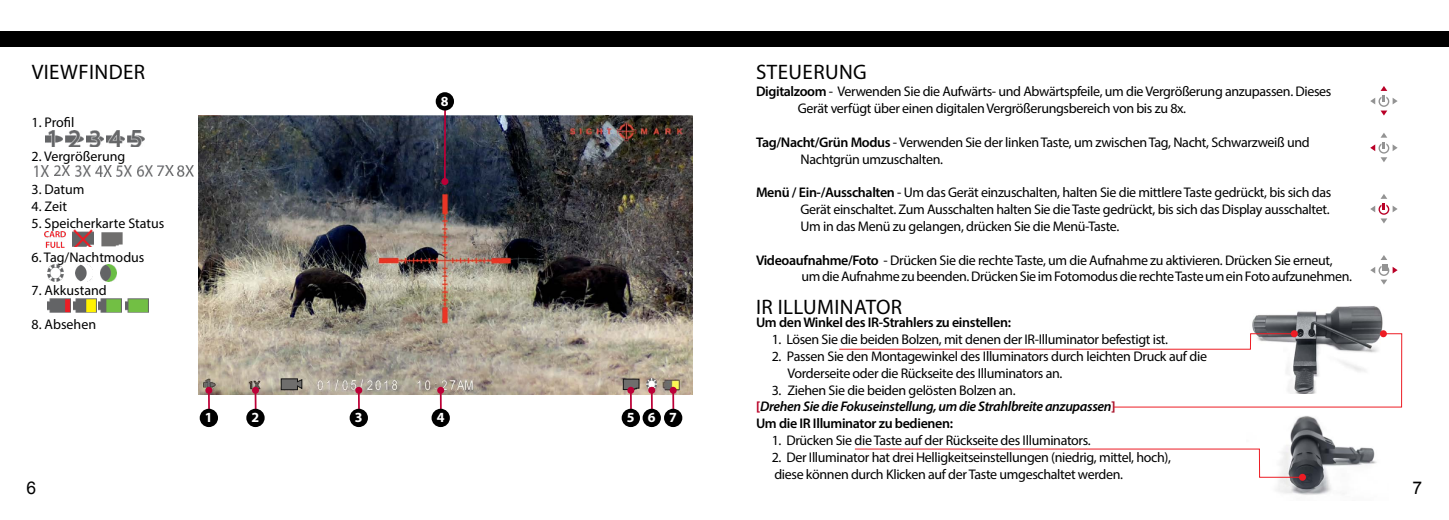
<style>
.page{position:relative;width:1449px;height:520px;background:#fff}
.page>*{position:absolute;margin:0;border:0;box-sizing:border-box;transform-origin:0 0}
.t1{font:21px "Myriad Pro";letter-spacing:.02em;color:#000}
.t2{font:17.5px "Arial";color:#000}
.t3{font:14px/16.8px "Myriad Pro";letter-spacing:-.025em;color:#000}
.t4{font:italic 600 14px/16.8px "Myriad Pro";letter-spacing:-.025em;color:#000}
.t5{font:14px "Myriad Pro";color:#000}
.t6{font:600 14px "Myriad Pro";letter-spacing:-.025em;color:#000}
.t7{font:700 14px "Myriad Pro";color:#fff}
.s1{font-weight:600}
.s2{font-weight:400;font-style:normal}
.s3{font-weight:700;font-style:normal;color:#b90027}
.s4{font-weight:700;font-style:normal;color:#a9132a}
.s5{font-style:normal}
</style>
<div class="page">
<div style="left:724px;top:32px;width:374px;height:15px;background:#000"></div>
<div style="left:1098px;top:32px;width:351px;height:15px;background:#000"></div>
<div style="left:0;top:32px;width:352px;height:15px;background:#000"></div>
<div style="left:352px;top:32px;width:372px;height:15px;background:#000"></div>
<img style="left:198px;top:116px;width:495px;height:278px">
<img style="left:46px;top:130px;width:17px;height:16px">
<img style="left:55px;top:166px;width:15px;height:10px">
<img style="left:75px;top:166px;width:16px;height:10px">
<img style="left:95px;top:166px;width:17px;height:10px">
<img style="left:117px;top:166px;width:15px;height:10px">
<img style="left:138px;top:166px;width:15px;height:10px">
<img style="left:158px;top:166px;width:15px;height:10px">
<img style="left:178px;top:166px;width:15px;height:10px">
<img style="left:34px;top:166px;width:15px;height:10px">
<img style="left:66px;top:130px;width:17px;height:16px">
<img style="left:86px;top:130px;width:18px;height:16px">
<img style="left:107px;top:130px;width:17px;height:16px">
<img style="left:127px;top:130px;width:18px;height:16px">
<img style="left:45px;top:231px;width:21px;height:17px">
<img style="left:47px;top:265px;width:17px;height:16px">
<svg style="left:646px;top:379px;width:11px;height:10px"></svg>
<img style="left:47px;top:299px;width:23px;height:13px">
<img style="left:73px;top:299px;width:23px;height:13px">
<img style="left:99px;top:299px;width:23px;height:13px">
<img style="left:125px;top:299px;width:23px;height:13px">
<img style="left:76px;top:265px;width:16px;height:16px">
<img style="left:100px;top:265px;width:17px;height:16px">
<img style="left:72px;top:230px;width:22px;height:16px">
<hr style="left:208px;top:390px;width:2px;height:25px;background:#bc0037">
<div style="left:205px;top:387px;width:7px;height:7px;background:#bc0037;border-radius:50%"></div>
<hr style="left:255px;top:390px;width:2px;height:25px;background:#bc0037">
<div style="left:252px;top:387px;width:7px;height:7px;background:#bc0037;border-radius:50%"></div>
<hr style="left:358px;top:390px;width:2px;height:25px;background:#bc0037">
<div style="left:355px;top:387px;width:7px;height:7px;background:#bc0037;border-radius:50%"></div>
<hr style="left:440px;top:390px;width:2px;height:25px;background:#bc0037">
<div style="left:437px;top:387px;width:7px;height:7px;background:#bc0037;border-radius:50%"></div>
<hr style="left:444px;top:99px;width:2px;height:82px;background:#bc0037">
<div style="left:441px;top:178px;width:7px;height:7px;background:#bc0037;border-radius:50%"></div>
<svg style="left:623px;top:379px;width:16px;height:11px"></svg>
<hr style="left:630px;top:390px;width:2px;height:25px;background:#bc0037">
<div style="left:627px;top:387px;width:7px;height:7px;background:#bc0037;border-radius:50%"></div>
<hr style="left:651px;top:390px;width:2px;height:25px;background:#bc0037">
<div style="left:648px;top:387px;width:7px;height:7px;background:#bc0037;border-radius:50%"></div>
<hr style="left:672px;top:390px;width:2px;height:25px;background:#bc0037">
<div style="left:670px;top:387px;width:7px;height:7px;background:#bc0037;border-radius:50%"></div>
<div style="left:200px;top:409px;width:18px;height:18px;background:#000;border-radius:50%"></div>
<div style="left:246px;top:409px;width:19px;height:18px;background:#000;border-radius:50%"></div>
<div style="left:350px;top:409px;width:18px;height:18px;background:#000;border-radius:50%"></div>
<div style="left:432px;top:409px;width:18px;height:18px;background:#000;border-radius:50%"></div>
<div style="left:436px;top:92px;width:18px;height:18px;background:#000;border-radius:50%"></div>
<div style="left:622px;top:409px;width:18px;height:18px;background:#000;border-radius:50%"></div>
<div style="left:643px;top:409px;width:18px;height:18px;background:#000;border-radius:50%"></div>
<div style="left:664px;top:409px;width:18px;height:18px;background:#000;border-radius:50%"></div>
<svg style="left:101px;top:232px;width:22px;height:14px"></svg>
<svg style="left:1370px;top:86px;width:28px;height:30px"></svg>
<svg style="left:1370px;top:133px;width:28px;height:29px"></svg>
<svg style="left:1370px;top:194px;width:28px;height:29px"></svg>
<svg style="left:1370px;top:255px;width:28px;height:29px"></svg>
<img style="left:1252px;top:306px;width:135px;height:27px">
<img style="left:1276px;top:416px;width:101px;height:79px">
<div style="left:1380px;top:330px;width:7px;height:7px;background:#ed1c24;border-radius:50%"></div>
<svg style="left:854px;top:448px;width:449px;height:30px"></svg>
<div style="left:1299px;top:474px;width:7px;height:7px;background:#ed1c24;border-radius:50%"></div>
<svg style="left:281px;top:378px;width:21px;height:12px"></svg>
<svg style="left:839px;top:333px;width:564px;height:75px"></svg>
<div style="left:1291px;top:330px;width:7px;height:7px;background:#ed1c24;border-radius:50%"></div>
<h1 class="t1" style="left:32px;top:59px;width:115px">VIEWFINDER</h1>
<h1 class="t1" style="left:756px;top:59px;width:112px">STEUERUNG</h1>
<p class="t3" style="left:798px;top:83px;width:535px;text-indent:-42px"><span class="s1">Digitalzoom</span> - Verwenden Sie die Aufwärts- und Abwärtspfeile, um die Vergrößerung anzupassen. Dieses<br>Gerät verfügt über einen digitalen Vergrößerungsbereich von bis zu 8x.</p>
<p class="t3" style="left:801px;top:133px;width:511px;text-indent:-45px"><span class="s1">Tag/Nacht/Grün Modus</span> - Verwenden Sie der linken Taste, um zwischen Tag, Nacht, Schwarzweiß und<br>Nachtgrün umzuschalten.</p>
<p class="t3" style="left:801px;top:184px;width:532px;text-indent:-45px"><span class="s1">Menü / Ein-/Ausschalten</span> - Um das Gerät einzuschalten, halten Sie die mittlere Taste gedrückt, bis sich das<br>Gerät einschaltet. Zum Ausschalten halten Sie die Taste gedrückt, bis sich das Display ausschaltet.<br>Um in das Menü zu gelangen, drücken Sie die Menü-Taste.</p>
<p class="t3" style="left:801px;top:251px;width:552px;text-indent:-45px"><span class="s1">Videoaufnahme/Foto</span> - Drücken Sie die rechte Taste, um die Aufnahme zu aktivieren. Drücken Sie erneut, um die Aufnahme zu beenden. Drücken Sie im Fotomodus die rechte Taste um ein Foto aufzunehmen.</p>
<p class="t6" style="left:756px;top:314px;width:257px">Um den Winkel des IR-Strahlers zu einstellen:</p>
<p class="t3" style="left:772px;top:331px;width:398px">1. Lösen Sie die beiden Bolzen, mit denen der IR-Illuminator befestigt ist.</p>
<p class="t3" style="left:788px;top:347px;width:421px;text-indent:-16px">2. Passen Sie den Montagewinkel des Illuminators durch leichten Druck auf die<br>Vorderseite oder die Rückseite des Illuminators an.</p>
<p class="t4" style="left:756px;top:381px;width:361px;text-indent:16px"><span class="s2">3. Ziehen Sie die beiden gelösten Bolzen an.<br></span><span class="s3">[</span>Drehen Sie die Fokuseinstellung, um die Strahlbreite anzupassen<span class="s4">]<br></span><span class="s5">Um die IR Illuminator zu bedienen:</span></p>
<p class="t3" style="left:772px;top:431px;width:321px">1. Drücken Sie die Taste auf der Rückseite des Illuminators.</p>
<p class="t3" style="left:772px;top:448px;width:401px">2. Der Illuminator hat drei Helligkeitseinstellungen (niedrig, mittel, hoch), diese können durch Klicken auf der Taste umgeschaltet werden.</p>
<p class="t7" style="left:441px;top:92px;width:9px">8</p>
<p class="t3" style="left:32px;top:114px;width:45px">1. Profil</p>
<p class="t5" style="left:32px;top:147px;width:95px">2. Vergrößerung</p>
<p class="t3" style="left:32px;top:181px;width:55px">3. Datum</p>
<p class="t3" style="left:32px;top:198px;width:37px">4. Zeit</p>
<p class="t5" style="left:32px;top:215px;width:134px">5. Speicherkarte Status</p>
<p class="t5" style="left:32px;top:248px;width:115px">6. Tag/Nachtmodus</p>
<p class="t5" style="left:32px;top:282px;width:77px">7. Akkustand</p>
<p class="t5" style="left:32px;top:315px;width:66px">8. Absehen</p>
<h1 class="t1" style="left:756px;top:294px;width:148px">IR ILLUMINATOR</h1>
<p class="t7" style="left:205px;top:408px;width:9px">1</p>
<p class="t7" style="left:252px;top:408px;width:9px">2</p>
<p class="t7" style="left:355px;top:408px;width:9px">3</p>
<p class="t7" style="left:437px;top:408px;width:9px">4</p>
<p class="t7" style="left:627px;top:408px;width:52px">567</p>
<p class="t2" style="left:27px;top:476px;width:11px">6</p>
<p class="t2" style="left:1413px;top:476px;width:11px">7</p>
</div>
